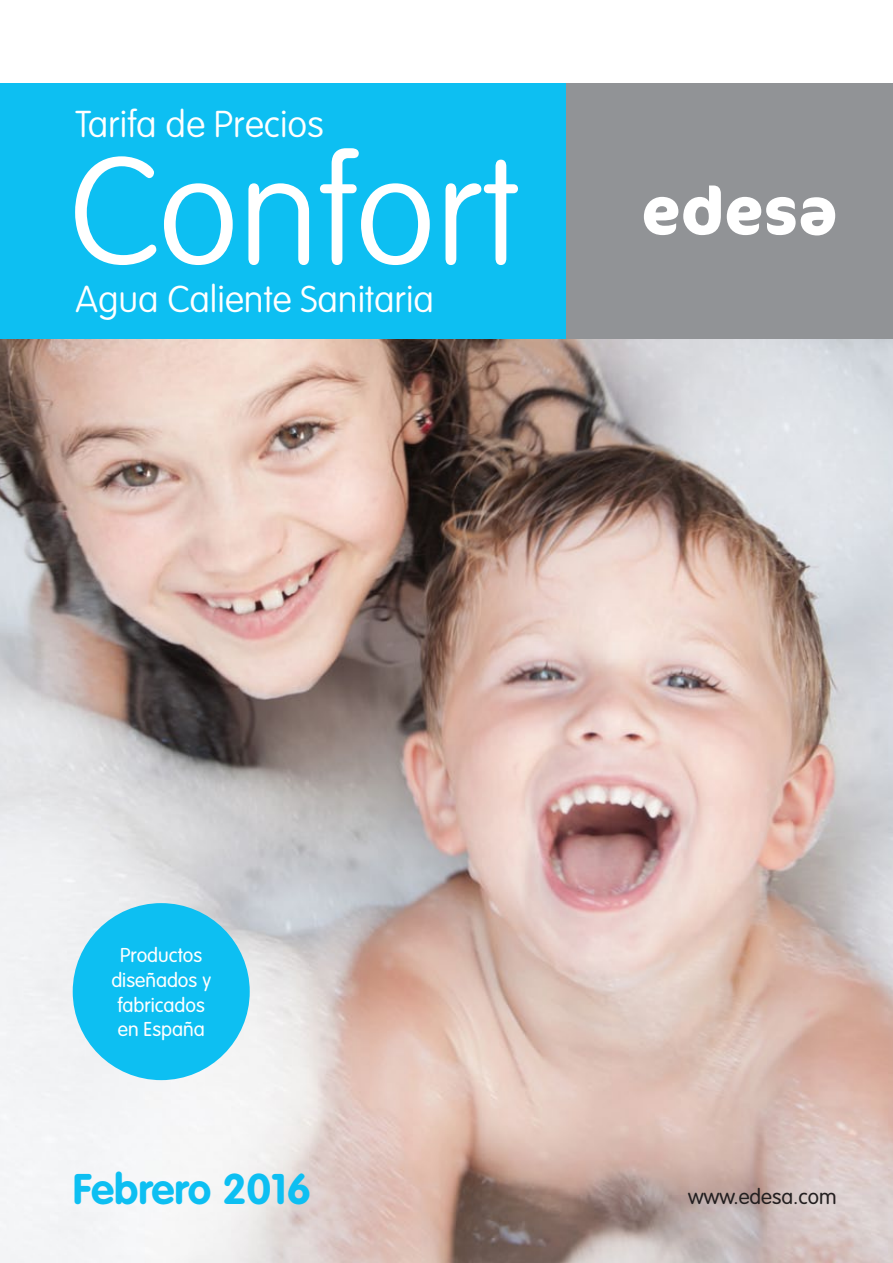
<style>
.page{position:relative;width:893px;height:1263px;background:#fff}
.page>*{position:absolute;margin:0;border:0;box-sizing:border-box;transform-origin:0 0}
.t1{font:100 150.15px "VAG Rounded Std";color:#fff}
.t2{font:700 42.3px "VAG Rounded Std";color:#0dbff2}
.t3{font:100 36.75px "VAG Rounded Std";color:#fff}
.t4{font:300 21px "VAG Rounded Std";color:#231f20}
.t5{font:300 19.8px/24.8px "VAG Rounded Std";color:#fff;text-align:center}
</style>
<div class="page">
<img style="left:0;top:338px;width:893px;height:925px">
<div style="left:0;top:83px;width:570px;height:255px;background:#0dbff2"></div>
<div style="left:566px;top:83px;width:327px;height:255px;background:#919396"></div>
<svg style="left:644px;top:185px;width:191px;height:50px"></svg>
<div style="left:73px;top:903px;width:177px;height:177px;background:#0dbff2;border-radius:50%"></div>
<h3 class="t3" style="left:75px;top:103px;width:250px">Tarifa de Precios</h3>
<h1 class="t1" style="left:69px;top:126px;width:451px">Confort</h1>
<h3 class="t3" style="left:75px;top:279px;width:360px">Agua Caliente Sanitaria</h3>
<p class="t5" style="left:111px;top:943px;width:101px">Productos diseñados y fabricados en España</p>
<h2 class="t2" style="left:73px;top:1164px;width:240px">Febrero 2016</h2>
<p class="t4" style="left:688px;top:1185px;width:150px">www.edesa.com</p>
</div>
